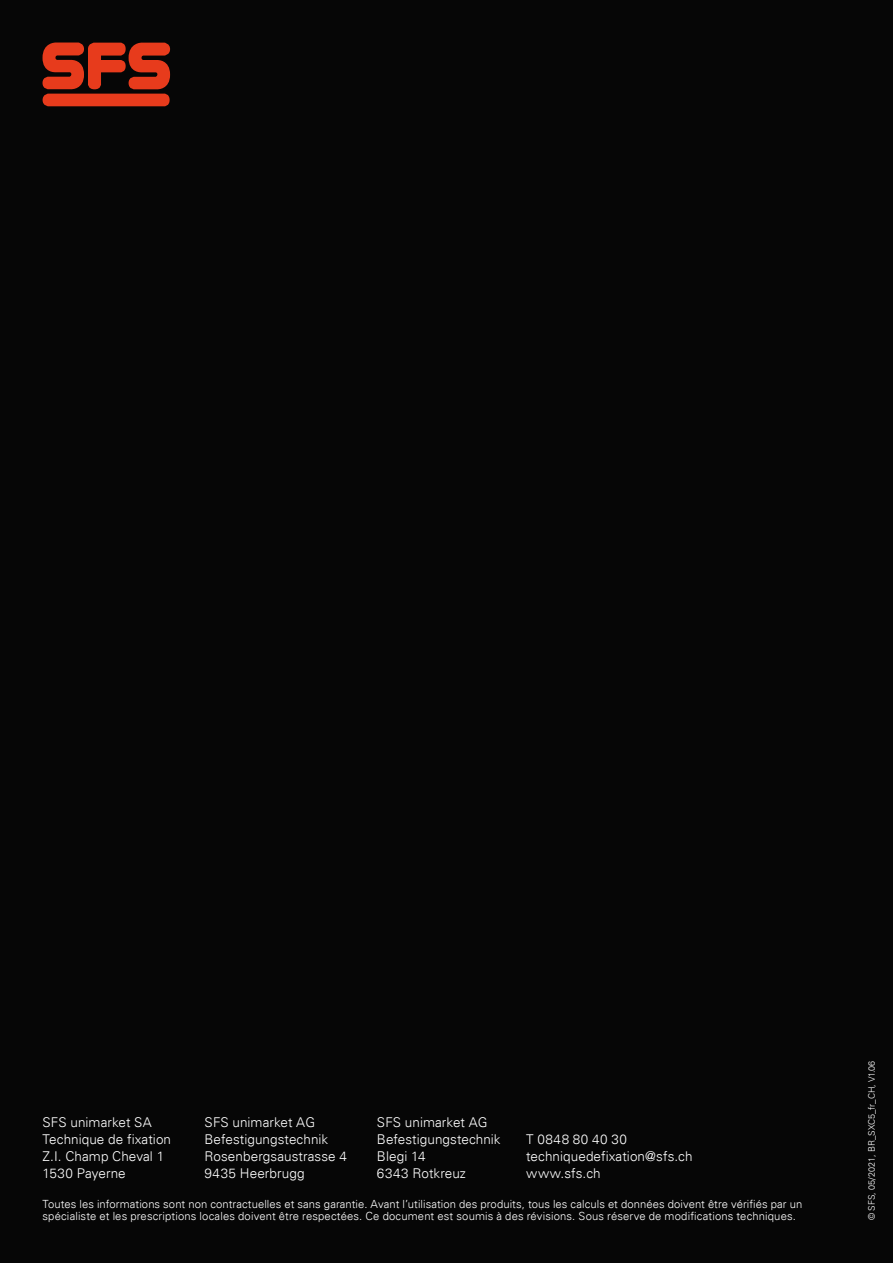
<style>
.page{position:relative;width:893px;height:1263px;background:#060606}
.page>*{position:absolute;margin:0;border:0;box-sizing:border-box;transform-origin:0 0}
.t1{font:300 13.5px/17px "Univers";letter-spacing:.005em;color:#fff}
.t2{font:300 11.25px/12.8px "Univers";letter-spacing:.01em;color:#fff}
.t3{font:300 9px "Univers";color:#fff}
</style>
<div class="page">
<svg style="left:43px;top:42px;width:127px;height:64px;background:#a42b15"></svg>
<p class="t1" style="left:43px;top:1114px;width:130px">SFS unimarket SA<br>Technique de fixation<br>Z.I. Champ Cheval 1<br>1530 Payerne</p>
<p class="t1" style="left:205px;top:1114px;width:144px">SFS unimarket AG<br>Befestigungstechnik<br>Rosenbergsaustrasse 4<br>9435 Heerbrugg</p>
<p class="t1" style="left:377px;top:1114px;width:125px">SFS unimarket AG<br>Befestigungstechnik<br>Blegi 14<br>6343 Rotkreuz</p>
<p class="t1" style="left:526px;top:1131px;width:168px">T 0848 80 40 30 techniquedefixation@sfs.ch www.sfs.ch</p>
<p class="t2" style="left:43px;top:1197px;width:761px">Toutes les informations sont non contractuelles et sans garantie. Avant l’utilisation des produits, tous les calculs et données doivent être vérifiés par un spécialiste et les prescriptions locales doivent être respectées. Ce document est soumis à des révisions. Sous réserve de modifications techniques.</p>
<p class="t3" style="left:866px;top:1220px;width:161px;rotate:-90deg">© SFS, 05/2021, BR_SXC5_fr_CH, V1.06</p>
</div>
